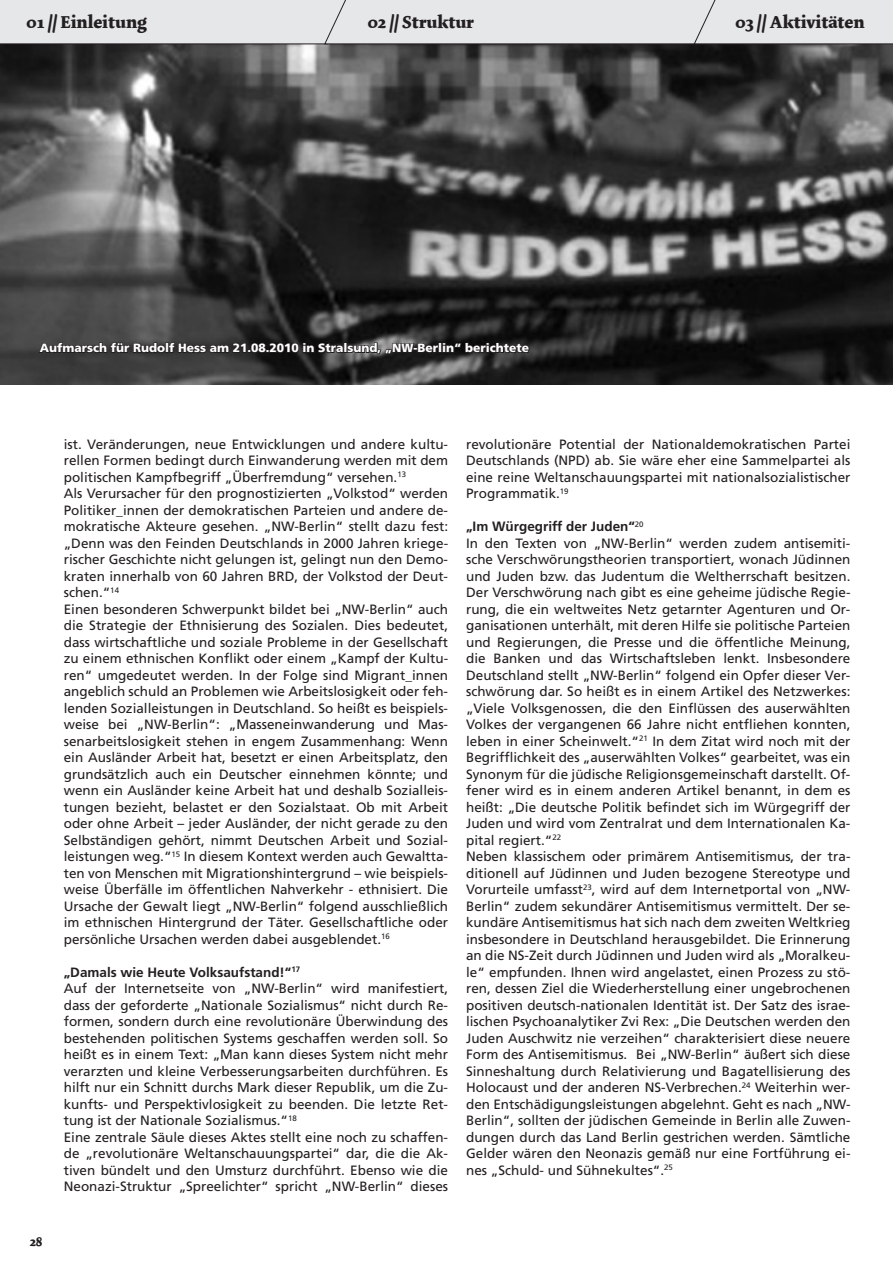
<style>
.page{position:relative;width:893px;height:1263px;background:#fff}
.page>*{position:absolute;margin:0;border:0;box-sizing:border-box;transform-origin:0 0}
.t1{font:700 18px "Dolly";color:#231f20}
.t2{font:13.5px/16.5px "Frutiger";color:#231f20}
.t3{font:700 13.5px "Dolly";color:#231f20}
.t4{font:900 12px "Frutiger";color:#fff}
.s1{font-weight:700}
</style>
<div class="page">
<img style="left:0;top:45px;width:893px;height:340px">
<svg style="left:38px;top:328px;width:492px;height:40px;background:#323132"></svg>
<div style="left:0;top:0;width:893px;height:45px;background:#e6e7e9"></div>
<h1 class="t1" style="left:27px;top:11px;width:122px">01 // Einleitung</h1>
<h1 class="t1" style="left:368px;top:11px;width:107px">02 // Struktur</h1>
<h1 class="t1" style="left:736px;top:11px;width:131px">03 // Aktivitäten</h1>
<p class="t4" style="left:40px;top:341px;width:491px">Aufmarsch für Rudolf Hess am 21.08.2010 in Stralsund, „NW-Berlin“ berichtete</p>
<p class="t3" style="left:30px;top:1233px;width:14px">28</p>
<p class="t2" style="left:64px;top:435px;width:386px">ist. Veränderungen, neue Entwicklungen und andere kultu&shy;rellen Formen bedingt durch Einwanderung werden mit dem politischen Kampfbegriff „Überfremdung“ versehen.<sup>13<br></sup>Als Verursacher für den prognostizierten „Volkstod“ werden Politiker_innen der demokratischen Parteien und andere de&shy;mokratische Akteure gesehen. „NW-Berlin“ stellt dazu fest: „Denn was den Feinden Deutschlands in 2000 Jahren kriege&shy;rischer Geschichte nicht gelungen ist, gelingt nun den Demo&shy;kraten innerhalb von 60 Jahren BRD, der Volkstod der Deut&shy;schen.“<sup>14<br></sup>Einen besonderen Schwerpunkt bildet bei „NW-Berlin“ auch die Strategie der Ethnisierung des Sozialen. Dies bedeutet, dass wirtschaftliche und soziale Probleme in der Gesellschaft zu einem ethnischen Konflikt oder einem „Kampf der Kultu&shy;ren“ umgedeutet werden. In der Folge sind Migrant_innen angeblich schuld an Problemen wie Arbeitslosigkeit oder feh&shy;lenden Sozialleistungen in Deutschland. So heißt es beispiels&shy;weise bei „NW-Berlin“: „Masseneinwanderung und Mas&shy;senarbeitslosigkeit stehen in engem Zusammenhang: Wenn ein Ausländer Arbeit hat, besetzt er einen Arbeitsplatz, den grundsätzlich auch ein Deutscher einnehmen könnte; und wenn ein Ausländer keine Arbeit hat und deshalb Sozialleis&shy;tungen bezieht, belastet er den Sozialstaat. Ob mit Arbeit oder ohne Arbeit – jeder Ausländer, der nicht gerade zu den Selbständigen gehört, nimmt Deutschen Arbeit und Sozial&shy;leistungen weg.“<sup>15</sup> In diesem Kontext werden auch Gewaltta&shy;ten von Menschen mit Migrationshintergrund – wie beispiels&shy;weise Überfälle im öffentlichen Nahverkehr - ethnisiert. Die Ursache der Gewalt liegt „NW-Berlin“ folgend ausschließlich im ethnischen Hintergrund der Täter. Gesellschaftliche oder persönliche Ursachen werden dabei ausgeblendet.<sup>16</sup></p>
<p class="t2" style="left:64px;top:963px;width:386px"><span class="s1">„Damals wie Heute Volksaufstand!“</span><sup>17<br></sup>Auf der Internetseite von „NW-Berlin“ wird manifestiert, dass der geforderte „Nationale Sozialismus“ nicht durch Re&shy;formen, sondern durch eine revolutionäre Überwindung des bestehenden politischen Systems geschaffen werden soll. So heißt es in einem Text: „Man kann dieses System nicht mehr verarzten und kleine Verbesserungsarbeiten durchführen. Es hilft nur ein Schnitt durchs Mark dieser Republik, um die Zu&shy;kunfts- und Perspektivlosigkeit zu beenden. Die letzte Ret&shy;tung ist der Nationale Sozialismus.“<sup>18<br></sup>Eine zentrale Säule dieses Aktes stellt eine noch zu schaffen&shy;de „revolutionäre Weltanschauungspartei“ dar, die die Ak&shy;tiven bündelt und den Umsturz durchführt. Ebenso wie die Neonazi-Struktur „Spreelichter“ spricht „NW-Berlin“ dieses</p>
<p class="t2" style="left:466px;top:435px;width:386px;text-align:justify">revolutionäre Potential der Nationaldemokratischen Partei Deutschlands (NPD) ab. Sie wäre eher eine Sammelpartei als eine reine Weltanschauungspartei mit nationalsozialistischer Programmatik.<sup>19</sup></p>
<p class="t2" style="left:466px;top:518px;width:386px"><span class="s1">„Im Würgegriff der Juden“</span><sup>20<br></sup>In den Texten von „NW-Berlin“ werden zudem antisemiti&shy;sche Verschwörungstheorien transportiert, wonach Jüdinnen und Juden bzw. das Judentum die Weltherrschaft besitzen.<br>Der Verschwörung nach gibt es eine geheime jüdische Regie&shy;rung, die ein weltweites Netz getarnter Agenturen und Or&shy;ganisationen unterhält, mit deren Hilfe sie politische Parteien und Regierungen, die Presse und die öffentliche Meinung, die Banken und das Wirtschaftsleben lenkt. Insbesondere Deutschland stellt „NW-Berlin“ folgend ein Opfer dieser Ver&shy;schwörung dar. So heißt es in einem Artikel des Netzwerkes: „Viele Volksgenossen, die den Einflüssen des auserwählten Volkes der vergangenen 66 Jahre nicht entfliehen konnten, leben in einer Scheinwelt.“<sup>21</sup> In dem Zitat wird noch mit der Begrifflichkeit des „auserwählten Volkes“ gearbeitet, was ein Synonym für die jüdische Religionsgemeinschaft darstellt. Of&shy;fener wird es in einem anderen Artikel benannt, in dem es heißt: „Die deutsche Politik befindet sich im Würgegriff der Juden und wird vom Zentralrat und dem Internationalen Ka&shy;pital regiert.“<sup>22<br></sup>Neben klassischem oder primärem Antisemitismus, der tra&shy;ditionell auf Jüdinnen und Juden bezogene Stereotype und Vorurteile umfasst<sup>23</sup>, wird auf dem Internetportal von „NW-Berlin“ zudem sekundärer Antisemitismus vermittelt. Der se&shy;kundäre Antisemitismus hat sich nach dem zweiten Weltkrieg insbesondere in Deutschland herausgebildet. Die Erinnerung an die NS-Zeit durch Jüdinnen und Juden wird als „Moralkeu&shy;le“ empfunden. Ihnen wird angelastet, einen Prozess zu stö&shy;ren, dessen Ziel die Wiederherstellung einer ungebrochenen positiven deutsch-nationalen Identität ist. Der Satz des israe&shy;lischen Psychoanalytiker Zvi Rex: „Die Deutschen werden den Juden Auschwitz nie verzeihen“ charakterisiert diese neuere Form des Antisemitismus. Bei „NW-Berlin“ äußert sich diese Sinneshaltung durch Relativierung und Bagatellisierung des Holocaust und der anderen NS-Verbrechen.<sup>24</sup> Weiterhin wer&shy;den Entschädigungsleistungen abgelehnt. Geht es nach „NW-Berlin“, sollten der jüdischen Gemeinde in Berlin alle Zuwen&shy;dungen durch das Land Berlin gestrichen werden. Sämtliche Gelder wären den Neonazis gemäß nur eine Fortführung ei&shy;nes „Schuld- und Sühnekultes“.<sup>25</sup></p>
</div>
